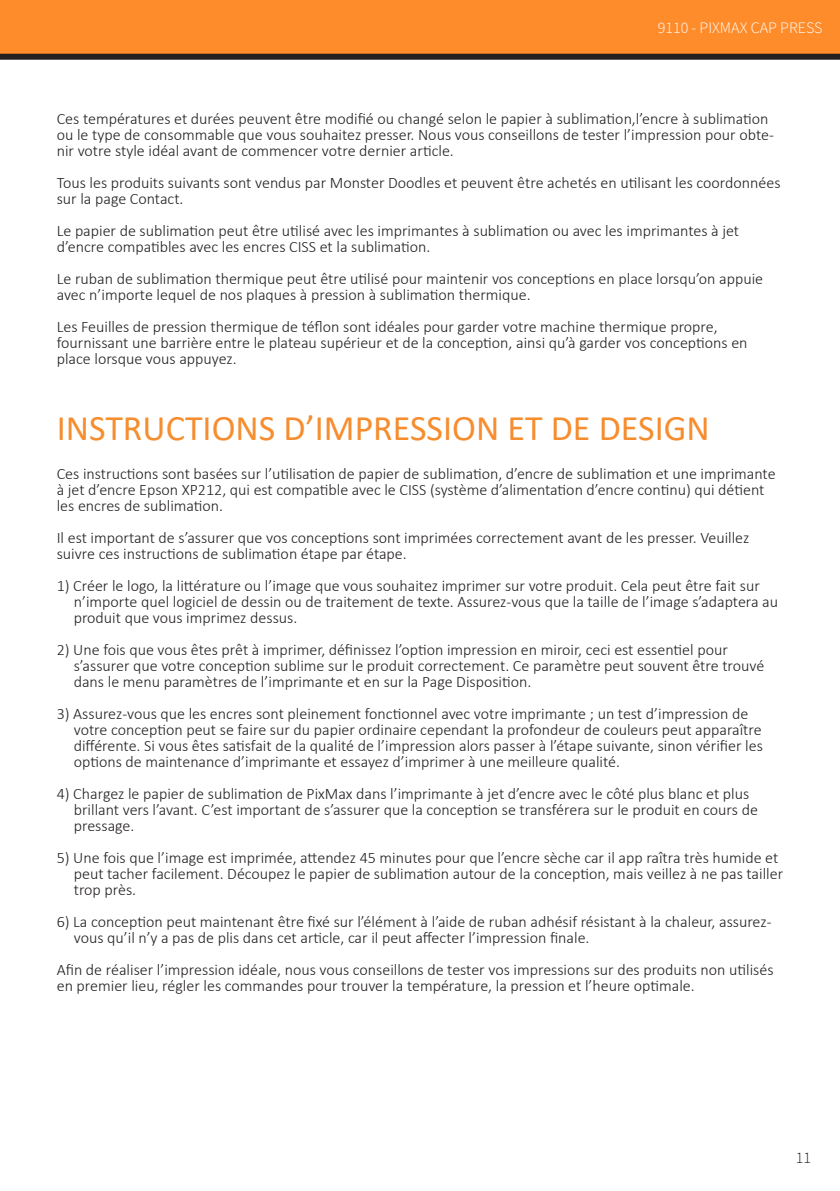
<style>
.page{position:relative;width:840px;height:1191px;background:#fff}
.page>*{position:absolute;margin:0;border:0;box-sizing:border-box;transform-origin:0 0}
.t1{font:36px "Calibri";color:#f68d2e}
.t2{font:300 16px/16px "Calibri";color:#231f20}
.t3{font:300 16px "Source Sans Pro";color:#fff}
.t4{font:300 16px "Source Sans Pro";color:#231f20}
</style>
<div class="page">
<div style="left:0;top:0;width:839px;height:57px;background:#ff8c2b"></div>
<div style="left:0;top:54px;width:839px;height:6px;background:#231f20"></div>
<p class="t3" style="left:657px;top:18px;width:166px">9110 - PIXMAX CAP PRESS</p>
<p class="t2" style="left:57px;top:111px;width:718px">Ces températures et durées peuvent être modifié ou changé selon le papier à sublimation,l’encre à sublimation ou le type de consommable que vous souhaitez presser. Nous vous conseillons de tester l’impression pour obte&shy;nir votre style idéal avant de commencer votre dernier article.</p>
<p class="t2" style="left:57px;top:175px;width:725px">Tous les produits suivants sont vendus par Monster Doodles et peuvent être achetés en utilisant les coordonnées sur la page Contact.</p>
<p class="t2" style="left:57px;top:223px;width:683px">Le papier de sublimation peut être utilisé avec les imprimantes à sublimation ou avec les imprimantes à jet d’encre compatibles avec les encres CISS et la sublimation.</p>
<p class="t2" style="left:57px;top:271px;width:707px">Le ruban de sublimation thermique peut être utilisé pour maintenir vos conceptions en place lorsqu’on appuie avec n’importe lequel de nos plaques à pression à sublimation thermique.</p>
<p class="t2" style="left:57px;top:319px;width:692px">Les Feuilles de pression thermique de téflon sont idéales pour garder votre machine thermique propre, fournissant une barrière entre le plateau supérieur et de la conception, ainsi qu’à garder vos conceptions en place lorsque vous appuyez.</p>
<p class="t1" style="left:57px;top:403px;width:654px">INSTRUCTIONS D’IMPRESSION ET DE DESIGN</p>
<p class="t2" style="left:57px;top:465px;width:720px">Ces instructions sont basées sur l’utilisation de papier de sublimation, d’encre de sublimation et une imprimante à jet d’encre Epson XP212, qui est compatible avec le CISS (système d’alimentation d’encre continu) qui détient les encres de sublimation.</p>
<p class="t2" style="left:57px;top:529px;width:693px">Il est important de s’assurer que vos conceptions sont imprimées correctement avant de les presser. Veuillez suivre ces instructions de sublimation étape par étape.</p>
<p class="t2" style="left:74px;top:577px;width:705px;text-indent:-17px">1) Créer le logo, la littérature ou l’image que vous souhaitez imprimer sur votre produit. Cela peut être fait sur n’importe quel logiciel de dessin ou de traitement de texte. Assurez-vous que la taille de l’image s’adaptera au produit que vous imprimez dessus.</p>
<p class="t2" style="left:74px;top:641px;width:691px;text-indent:-17px">2) Une fois que vous êtes prêt à imprimer, définissez l’option impression en miroir, ceci est essentiel pour s’assurer que votre conception sublime sur le produit correctement. Ce paramètre peut souvent être trouvé dans le menu paramètres de l’imprimante et en sur la Page Disposition.</p>
<p class="t2" style="left:74px;top:705px;width:690px;text-indent:-17px">3) Assurez-vous que les encres sont pleinement fonctionnel avec votre imprimante ; un test d’impression de votre conception peut se faire sur du papier ordinaire cependant la profondeur de couleurs peut apparaître différente. Si vous êtes satisfait de la qualité de l’impression alors passer à l’étape suivante, sinon vérifier les options de maintenance d’imprimante et essayez d’imprimer à une meilleure qualité.</p>
<p class="t2" style="left:74px;top:785px;width:685px;text-indent:-17px">4) Chargez le papier de sublimation de PixMax dans l’imprimante à jet d’encre avec le côté plus blanc et plus brillant vers l’avant. C’est important de s’assurer que la conception se transférera sur le produit en cours de pressage.</p>
<p class="t2" style="left:74px;top:849px;width:710px;text-indent:-17px">5) Une fois que l’image est imprimée, attendez 45 minutes pour que l’encre sèche car il app raîtra très humide et peut tacher facilement. Découpez le papier de sublimation autour de la conception, mais veillez à ne pas tailler trop près.</p>
<p class="t2" style="left:74px;top:913px;width:699px;text-indent:-17px">6) La conception peut maintenant être fixé sur l’élément à l’aide de ruban adhésif résistant à la chaleur, assurez&shy;vous qu’il n’y a pas de plis dans cet article, car il peut affecter l’impression finale.</p>
<p class="t2" style="left:57px;top:961px;width:718px">Afin de réaliser l’impression idéale, nous vous conseillons de tester vos impressions sur des produits non utilisés en premier lieu, régler les commandes pour trouver la température, la pression et l’heure optimale.</p>
<p class="t4" style="left:795px;top:1147px;width:17px">11</p>
</div>
